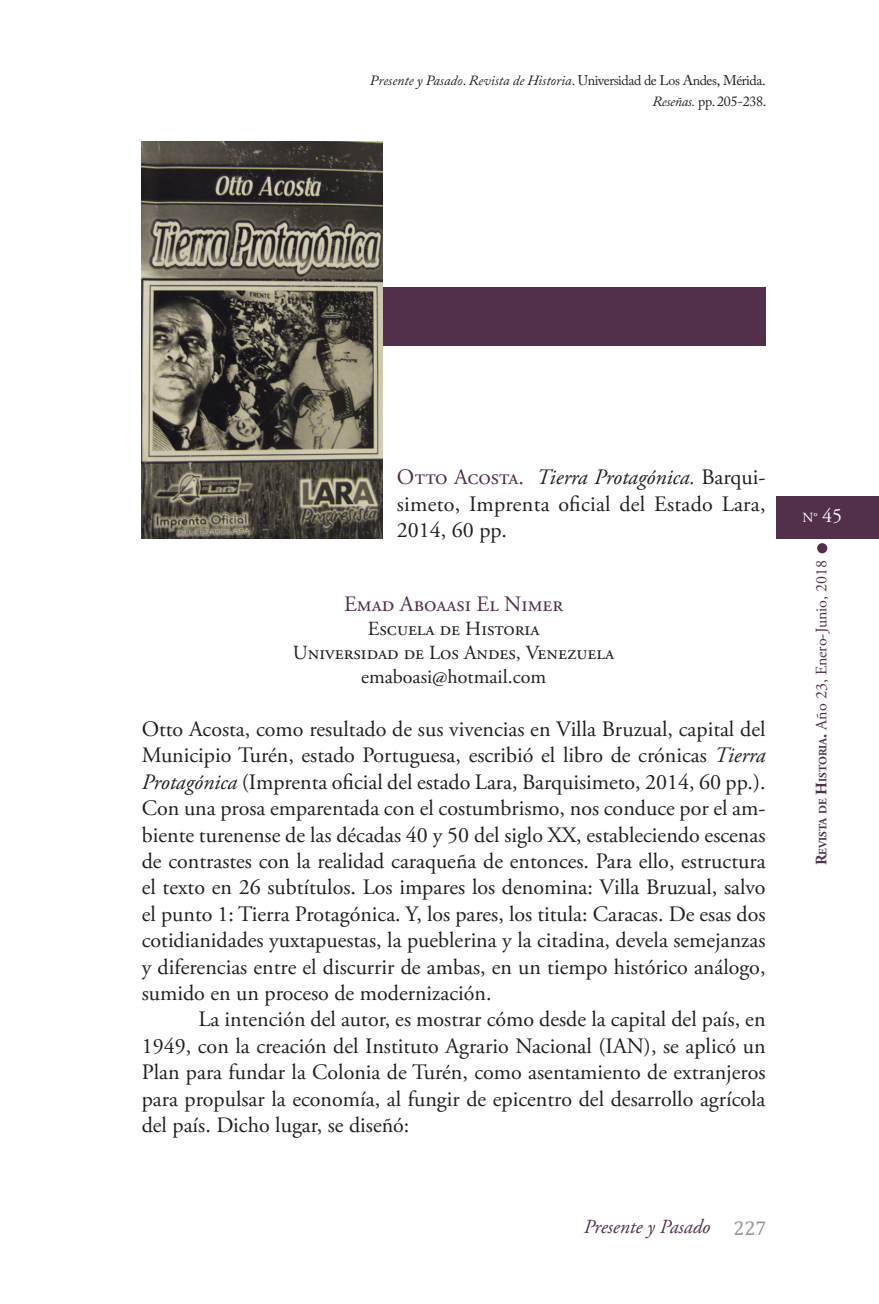
<style>
.page{position:relative;width:879px;height:1304px;background:#fff}
.page>*{position:absolute;margin:0;border:0;box-sizing:border-box;transform-origin:0 0}
.Textos_FINAL{font:22px/26.4px "Adobe Garamond Pro";color:#231f20;text-align:justify}
.Autor_articulo_FINAL{font:22px "Adobe Garamond Pro";color:#52304c}
.Autor_articulo_FINAL-2{font:20px "Adobe Garamond Pro";color:#231f20}
.t1{font:italic 20px "Adobe Garamond Pro";color:#52304c}
.t2{font:16px "Adobe Garamond Pro";color:#52304c}
.t3{font:italic 14px "Adobe Caslon Pro";color:#231f20}
.t4{font:14px "Adobe Caslon Pro";letter-spacing:-.02em;color:#231f20}
.t5{font:14px "Adobe Garamond Pro";color:#fff}
.s1{font-style:normal}
.s2{font-style:italic}
.s3{color:#52304c}
.s4{font-family:"Cambria";font-style:normal;color:#939598}
.s5{font-size:20px}
.s6{font-weight:700}
.s7{font-weight:700;font-size:11.2px}
</style>
<div class="page">
<div style="left:777px;top:496px;width:102px;height:43px;background:#52304c"></div>
<div style="left:817px;top:543px;width:10px;height:10px;background:#52304c;border-radius:50%"></div>
<div style="left:363px;top:287px;width:402px;height:59px;background:#52304c"></div>
<img style="left:142px;top:142px;width:241px;height:397px">
<p class="t3" style="left:370px;top:72px;width:397px">Presente y Pasado<span class="s1">.</span> Revista de Historia<span class="s1">. Universidad de Los Andes, Mérida.</span></p>
<p class="t4" style="left:652px;top:93px;width:116px"><span class="s2">Reseñas.</span> pp. 205-238.</p>
<p class="Textos_FINAL" style="left:397px;top:465px;width:370px"><span class="s3">Otto Acosta.</span> <span class="s2">Tierra Protagónica.</span> Barqui&shy;simeto, Imprenta oficial del Estado Lara, 2014, 60 pp.</p>
<p class="Autor_articulo_FINAL" style="left:344px;top:591px;width:221px">Emad Aboaasi El Nimer</p>
<p class="Autor_articulo_FINAL-2" style="left:368px;top:617px;width:173px">Escuela de Historia</p>
<p class="Autor_articulo_FINAL-2" style="left:293px;top:641px;width:323px">Universidad de Los Andes, Venezuela</p>
<p class="Autor_articulo_FINAL-2" style="left:361px;top:665px;width:186px">emaboasi@hotmail.com</p>
<p class="Textos_FINAL" style="left:142px;top:717px;width:625px">Otto Acosta, como resultado de sus vivencias en Villa Bruzual, capital del Municipio Turén, estado Portuguesa, escribió el libro de crónicas <span class="s2">Tierra Protagónica</span> (Imprenta oficial del estado Lara, Barquisimeto, 2014, 60 pp.).<br>Con una prosa emparentada con el costumbrismo, nos conduce por el am&shy;biente turenense de las décadas 40 y 50 del siglo XX, estableciendo escenas de contrastes con la realidad caraqueña de entonces. Para ello, estructura el texto en 26 subtítulos. Los impares los denomina: Villa Bruzual, salvo el punto 1: Tierra Protagónica. Y, los pares, los titula: Caracas. De esas dos cotidianidades yuxtapuestas, la pueblerina y la citadina, devela semejanzas y diferencias entre el discurrir de ambas, en un tiempo histórico análogo, sumido en un proceso de modernización.</p>
<p class="Textos_FINAL" style="left:142px;top:1007px;width:625px;text-indent:57px">La intención del autor, es mostrar cómo desde la capital del país, en 1949, con la creación del Instituto Agrario Nacional (IAN), se aplicó un Plan para fundar la Colonia de Turén, como asentamiento de extranjeros para propulsar la economía, al fungir de epicentro del desarrollo agrícola del país. Dicho lugar, se diseñó:</p>
<p class="t1" style="left:584px;top:1215px;width:184px">Presente y Pasado <span class="s4">227</span></p>
<p class="t5" style="left:802px;top:509px;width:41px">N° <span class="s5">45</span></p>
<p class="t2" style="left:811px;top:865px;width:307px;rotate:-90deg"><span class="s6">R</span><span class="s7">evista de</span> <span class="s6">H</span><span class="s7">istoria</span><span class="s6">.</span> Año 23, Enero-Junio, 2018</p>
</div>
